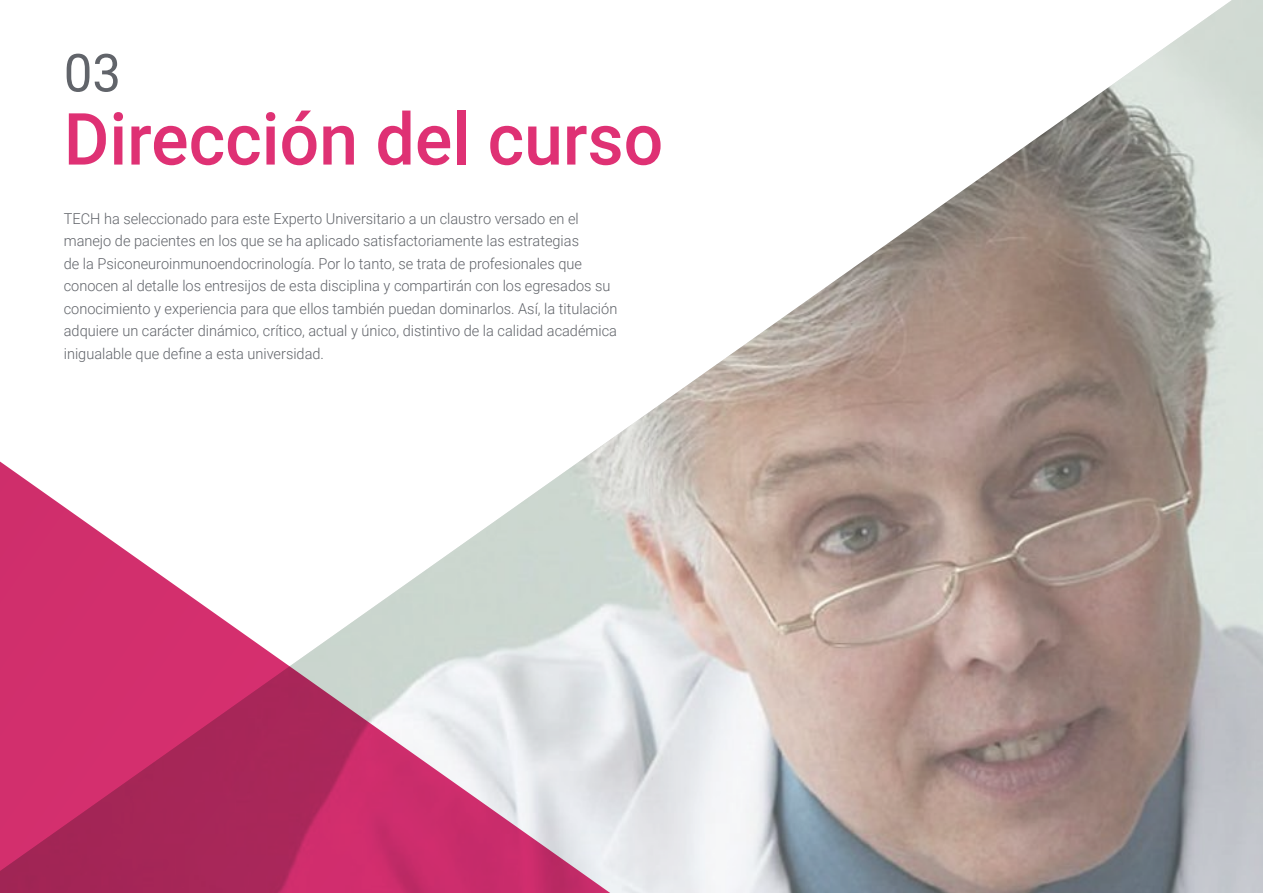
<style>
.page{position:relative;width:1263px;height:893px;background:#fff}
.page>*{position:absolute;margin:0;border:0;box-sizing:border-box;transform-origin:0 0}
.t1{font:500 72px "Roboto";color:#df3174}
.t2{font:52.5px "Roboto";color:#61646a}
.t3{font:300 15px/22.5px "Roboto";color:#61646a}
</style>
<div class="page">
<img style="left:601px;top:0;width:662px;height:893px">
<svg style="left:0;top:446px;width:640px;height:447px"></svg>
<h2 class="t2" style="left:64px;top:36px;width:59px">03</h2>
<h1 class="t1" style="left:64px;top:89px;width:601px">Dirección del curso</h1>
<p class="t3" style="left:64px;top:207px;width:555px">TECH ha seleccionado para este Experto Universitario a un claustro versado en el manejo de pacientes en los que se ha aplicado satisfactoriamente las estrategias<br>de la Psiconeuroinmunoendocrinología. Por lo tanto, se trata de profesionales que conocen al detalle los entresijos de esta disciplina y compartirán con los egresados su conocimiento y experiencia para que ellos también puedan dominarlos. Así, la titulación adquiere un carácter dinámico, crítico, actual y único, distintivo de la calidad académica inigualable que define a esta universidad.</p>
</div>
